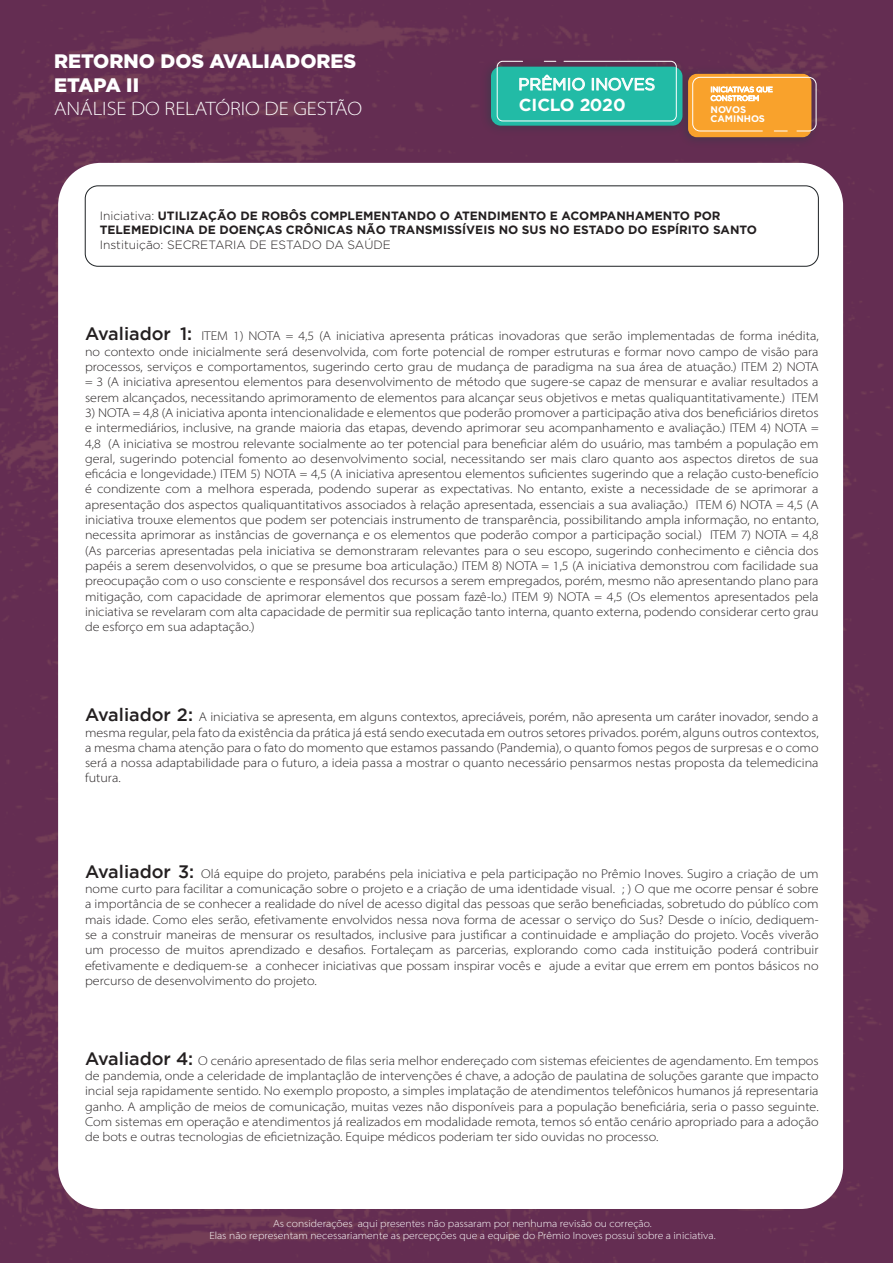
<style>
.page{position:relative;width:893px;height:1263px;background:#fff}
.page>*{position:absolute;margin:0;border:0;box-sizing:border-box;transform-origin:0 0}
.t1{font:900 19.5px/23.4px "Gotham";color:#fff}
.t2{font:19.5px "Myriad Variable Concept";color:#fff}
.t3{font:700 17.4px "Gotham";letter-spacing:-.01em;color:#fff}
.t4{font:16.65px "Gotham";color:#fff}
.t5{font:12.75px/15.3px "Myriad Variable Concept";color:#231f20;text-align:justify}
.t6{font:700 12px/14.4px "Gotham";color:#231f20}
.t7{font:300 12px "Gotham";color:#231f20}
.t8{font:10.5px/12.6px "Myriad Variable Concept";color:#fff;text-align:center}
.t9{font:700 9.6px/9px "Gotham";letter-spacing:-.005em;color:#fff}
.t10{font:7.2px/8.7px "Gotham";color:#fff}
.s1{font-weight:300}
.s2{font-family:"Gotham";font-weight:500;font-size:18px}
</style>
<div class="page">
<img style="left:0;top:0;width:893px;height:1263px">
<div style="left:58px;top:163px;width:785px;height:1046px;background:#fff;border-radius:43px"></div>
<img style="left:675px;top:63px;width:147px;height:87px">
<div style="left:688px;top:74px;width:123px;height:63px;background:#f9a22c;border-radius:9px"></div>
<div style="left:692px;top:77px;width:125px;height:54px;border:1px solid #fff;border-radius:7px"></div>
<img style="left:477px;top:56px;width:216px;height:83px">
<div style="left:491px;top:67px;width:191px;height:59px;background:#22bba6;border-radius:10px"></div>
<div style="left:497px;top:61px;width:180px;height:60px;border:1px solid #fff;border-radius:6px"></div>
<svg style="left:544px;top:61px;width:12px;height:1px"></svg>
<div style="left:85px;top:186px;width:734px;height:80px;border:1px solid #1d2124;border-radius:13px"></div>
<h1 class="t1" style="left:54px;top:49px;width:304px">RETORNO DOS AVALIADORES<br>ETAPA II</h1>
<h1 class="t2" style="left:54px;top:97px;width:310px">ANÁLISE DO RELATÓRIO DE GESTÃO</h1>
<h3 class="t4" style="left:518px;top:75px;width:138px">PRÊMIO INOVES</h3>
<h2 class="t3" style="left:519px;top:95px;width:108px">CICLO 2020</h2>
<p class="t10" style="left:710px;top:85px;width:64px">INICIATIVAS QUE<br>CONSTROEM</p>
<p class="t9" style="left:710px;top:104px;width:56px">NOVOS<br>CAMINHOS</p>
<p class="t6" style="left:100px;top:208px;width:659px"><span class="s1">Iniciativa:</span> UTILIZAÇÃO DE ROBÔS COMPLEMENTANDO O ATENDIMENTO E ACOMPANHAMENTO POR<br>TELEMEDICINA DE DOENÇAS CRÔNICAS NÃO TRANSMISSÍVEIS NO SUS NO ESTADO DO ESPÍRITO SANTO</p>
<p class="t7" style="left:100px;top:238px;width:293px">Instituição: SECRETARIA DE ESTADO DA SAÚDE</p>
<p class="t5" style="left:85px;top:328px;width:735px"><span class="s2">Avaliador 1:</span> ITEM 1) NOTA = 4,5 (A iniciativa apresenta práticas inovadoras que serão implementadas de forma inédita, no contexto onde inicialmente será desenvolvida, com forte potencial de romper estruturas e formar novo campo de visão para processos, serviços e comportamentos, sugerindo certo grau de mudança de paradigma na sua área de atuação.) ITEM 2) NOTA = 3 (A iniciativa apresentou elementos para desenvolvimento de método que sugere-se capaz de mensurar e avaliar resultados a serem alcançados, necessitando aprimoramento de elementos para alcançar seus objetivos e metas qualiquantitativamente.) ITEM</p>
<p class="t5" style="left:85px;top:405px;width:735px">3) NOTA = 4,8 (A iniciativa aponta intencionalidade e elementos que poderão promover a participação ativa dos beneficiários diretos e intermediários, inclusive, na grande maioria das etapas, devendo aprimorar seu acompanhamento e avaliação.) ITEM 4) NOTA = 4,8 (A iniciativa se mostrou relevante socialmente ao ter potencial para beneficiar além do usuário, mas também a população em geral, sugerindo potencial fomento ao desenvolvimento social, necessitando ser mais claro quanto aos aspectos diretos de sua eficácia e longevidade.) ITEM 5) NOTA = 4,5 (A iniciativa apresentou elementos suficientes sugerindo que a relação custo-benefício é condizente com a melhora esperada, podendo superar as expectativas. No entanto, existe a necessidade de se aprimorar a apresentação dos aspectos qualiquantitativos associados à relação apresentada, essenciais a sua avaliação.) ITEM 6) NOTA = 4,5 (A iniciativa trouxe elementos que podem ser potenciais instrumento de transparência, possibilitando ampla informação, no entanto, necessita aprimorar as instâncias de governança e os elementos que poderão compor a participação social.) ITEM 7) NOTA = 4,8 (As parcerias apresentadas pela iniciativa se demonstraram relevantes para o seu escopo, sugerindo conhecimento e ciência dos papéis a serem desenvolvidos, o que se presume boa articulação.) ITEM 8) NOTA = 1,5 (A iniciativa demonstrou com facilidade sua preocupação com o uso consciente e responsável dos recursos a serem empregados, porém, mesmo não apresentando plano para mitigação, com capacidade de aprimorar elementos que possam fazê-lo.) ITEM 9) NOTA = 4,5 (Os elementos apresentados pela iniciativa se revelaram com alta capacidade de permitir sua replicação tanto interna, quanto externa, podendo considerar certo grau de esforço em sua adaptação.)</p>
<p class="t5" style="left:85px;top:709px;width:735px"><span class="s2">Avaliador 2:</span> A iniciativa se apresenta, em alguns contextos, apreciáveis, porém, não apresenta um caráter inovador, sendo a mesma regular, pela fato da existência da prática já está sendo executada em outros setores privados. porém, alguns outros contextos, a mesma chama atenção para o fato do momento que estamos passando (Pandemia), o quanto fomos pegos de surpresas e o como será a nossa adaptabilidade para o futuro, a ideia passa a mostrar o quanto necessário pensarmos nestas proposta da telemedicina futura.</p>
<p class="t5" style="left:85px;top:866px;width:735px"><span class="s2">Avaliador 3:</span> Olá equipe do projeto, parabéns pela iniciativa e pela participação no Prêmio Inoves. Sugiro a criação de um nome curto para facilitar a comunicação sobre o projeto e a criação de uma identidade visual. ; ) O que me ocorre pensar é sobre a importância de se conhecer a realidade do nível de acesso digital das pessoas que serão beneficiadas, sobretudo do públíco com mais idade. Como eles serão, efetivamente envolvidos nessa nova forma de acessar o serviço do Sus? Desde o início, dediquem&shy;se a construir maneiras de mensurar os resultados, inclusive para justificar a continuidade e ampliação do projeto. Vocês viverão um processo de muitos aprendizado e desafios. Fortaleçam as parcerias, explorando como cada instituição poderá contribuir efetivamente e dediquem-se a conhecer iniciativas que possam inspirar vocês e ajude a evitar que errem em pontos básicos no percurso de desenvolvimento do projeto.</p>
<p class="t5" style="left:85px;top:1053px;width:735px"><span class="s2">Avaliador 4:</span> O cenário apresentado de filas seria melhor endereçado com sistemas efeicientes de agendamento. Em tempos de pandemia, onde a celeridade de implantaçlão de intervenções é chave, a adoção de paulatina de soluções garante que impacto incial seja rapidamente sentido. No exemplo proposto, a simples implatação de atendimentos telefônicos humanos já representaria ganho. A amplição de meios de comunicação, muitas vezes não disponíveis para a população beneficiária, seria o passo seguinte.<br>Com sistemas em operação e atendimentos já realizados em modalidade remota, temos só então cenário apropriado para a adoção de bots e outras tecnologias de eficietnização. Equipe médicos poderiam ter sido ouvidas no processo.</p>
<p class="t8" style="left:209px;top:1217px;width:508px">As considerações aqui presentes não passaram por nenhuma revisão ou correção.<br>Elas não representam necessariamente as percepções que a equipe do Prêmio Inoves possui sobre a iniciativa.</p>
</div>
